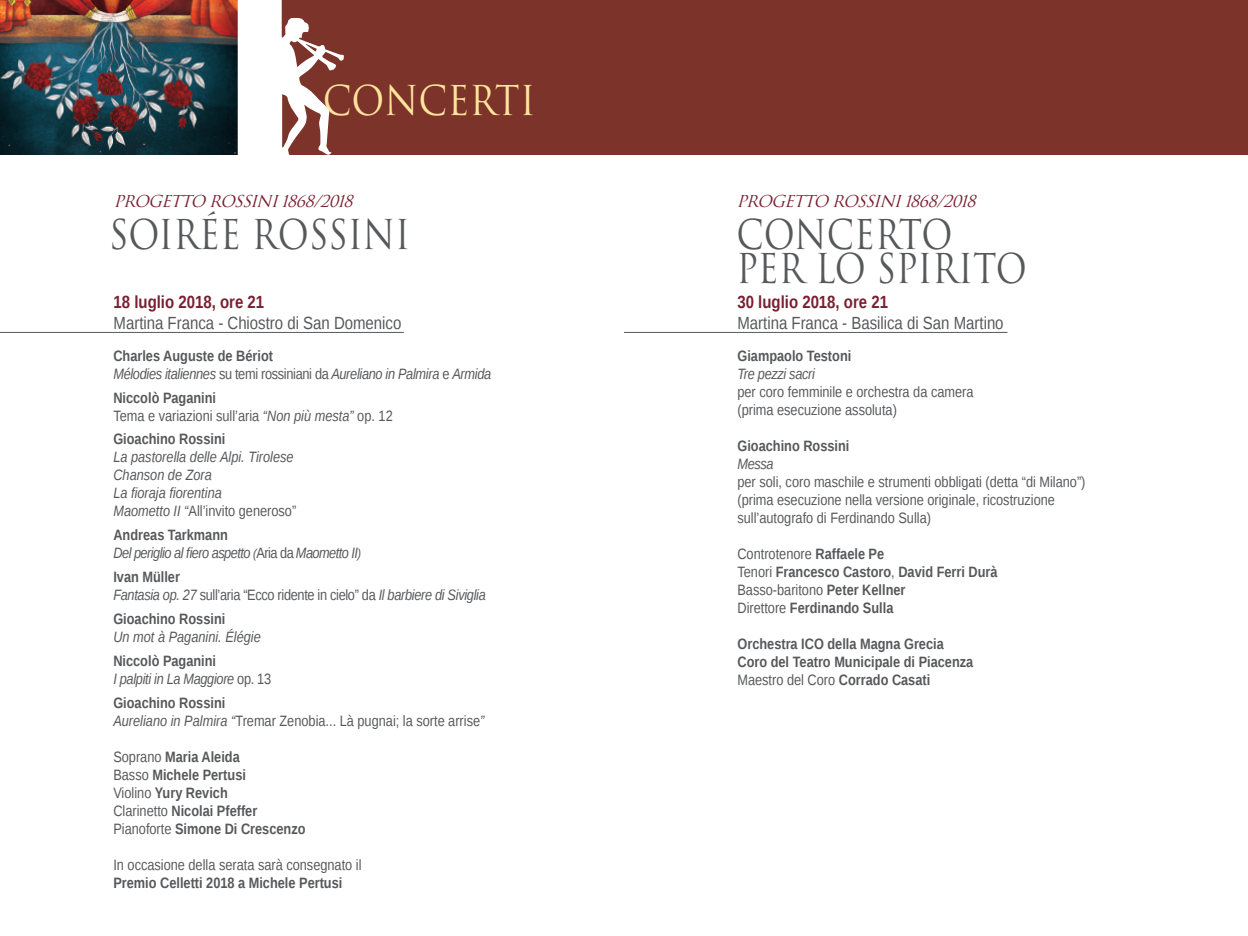
<style>
.page{position:relative;width:1248px;height:936px;background:#fff}
.page>*{position:absolute;margin:0;border:0;box-sizing:border-box;transform-origin:0 0}
.t1{font:40px/34px "Trajan";color:#57585a;scale:.85 1}
.t2{font:40px "Trajan";color:#ffe49c;scale:.9 1}
.t3{font:17.6px "Liberation Sans";color:#57585a;scale:.85 1}
.t4{font:700 17.6px "Liberation Sans";color:#792030;scale:.85 1}
.t5{font:italic 16px "Trajan Pro 3";letter-spacing:-.045em;color:#792030}
.t6{font:700 15px/18px "Liberation Sans";color:#57585a;scale:.85 1}
.t7{font:15px/18px "Liberation Sans";color:#57585a;scale:.85 1}
.t8{font:italic 15px/18px "Liberation Sans";letter-spacing:-.025em;color:#57585a;scale:.85 1}
.t9{font:italic 15px/18px "Liberation Sans";color:#57585a;scale:.85 1}
.s1{font-weight:700;font-style:normal}
.s2{font-style:normal}
.s3{font-weight:700}
.s4{font-style:italic}
.s5{font-size:13px}
.s6{font-weight:400}
</style>
<div class="page">
<div style="left:0;top:0;width:1247px;height:154px;background:#7b332a"></div>
<hr style="left:0;top:332px;width:404px;height:1px;background:#57585a">
<hr style="left:624px;top:332px;width:383px;height:1px;background:#57585a">
<img style="left:0;top:0;width:238px;height:154px">
<svg style="left:238px;top:0;width:106px;height:155px"></svg>
<h1 class="t2" style="left:323px;top:76px;width:238px">CONCERTI</h1>
<p class="t5" style="left:114px;top:190px;width:247px">PROGETTO ROSSINI1868/2018</p>
<p class="t5" style="left:736px;top:190px;width:247px">PROGETTO ROSSINI1868/2018</p>
<h1 class="t1" style="left:109px;top:218px;width:355px">SOIRÉE ROSSINI</h1>
<p class="t4" style="left:114px;top:290px;width:179px">18 luglio 2018, ore 21</p>
<p class="t3" style="left:114px;top:313px;width:340px">Martina Franca - Chiostro di San Domenico</p>
<p class="t8" style="left:113px;top:346px;width:446px"><span class="s1">Charles Auguste de Bériot<br></span>Mélodies italiennes <span class="s2">su temi rossiniani da</span> Aureliano in Palmira <span class="s2">e</span> Armida</p>
<p class="t7" style="left:113px;top:389px;width:330px"><span class="s3">Niccolò Paganini<br></span>Tema e variazioni sull’aria <span class="s4">“Non più mesta”</span> op. 12</p>
<p class="t6" style="left:113px;top:430px;width:133px">Gioachino Rossini</p>
<p class="t9" style="left:113px;top:448px;width:217px">La pastorella delle Alpi. Tirolese<br>Chanson de Zora<br>La fioraja fiorentina<br>Maometto II “<span class="s2">All’invito generoso”</span></p>
<p class="t8" style="left:113px;top:526px;width:293px"><span class="s1">Andreas Tarkmann<br></span>Del periglio al fiero aspetto <span class="s5">(</span><span class="s2">Aria da</span> Maometto II<span class="s5">)</span></p>
<p class="t8" style="left:113px;top:568px;width:439px"><span class="s1">Ivan Müller<br></span>Fantasia op. 27 <span class="s2">sull’aria “Ecco ridente in cielo” da</span> Il barbiere di Siviglia</p>
<p class="t6" style="left:113px;top:609px;width:133px">Gioachino Rossini</p>
<p class="t9" style="left:113px;top:627px;width:175px">Un mot à Paganini. Élégie</p>
<p class="t8" style="left:113px;top:651px;width:187px"><span class="s1">Niccolò Paganini<br></span>I palpiti in La Maggiore <span class="s2">op. 13</span></p>
<p class="t7" style="left:113px;top:694px;width:438px"><span class="s3">Gioachino Rossini<br></span><span class="s4">Aureliano in Palmira “</span>Tremar Zenobia... Là pugnai; la sorte arrise<span class="s4">”</span></p>
<p class="t6" style="left:113px;top:747px;width:227px"><span class="s6">Soprano</span> Maria Aleida<br><span class="s6">Basso</span> Michele Pertusi<br><span class="s6">Violino</span> Yury Revich<br><span class="s6">Clarinetto</span> Nicolai Pfeffer<br><span class="s6">Pianoforte</span> Simone Di Crescenzo</p>
<p class="t7" style="left:113px;top:856px;width:293px">In occasione della serata sarà consegnato il</p>
<p class="t6" style="left:113px;top:873px;width:271px">Premio Celletti 2018 a Michele Pertusi</p>
<h1 class="t1" style="left:736px;top:218px;width:343px">CONCERTO<br>PER LO SPIRITO</h1>
<p class="t4" style="left:737px;top:290px;width:179px">30 luglio 2018, ore 21</p>
<p class="t3" style="left:737px;top:313px;width:314px">Martina Franca - Basilica di San Martino</p>
<p class="t6" style="left:737px;top:346px;width:135px">Giampaolo Testoni</p>
<p class="t8" style="left:737px;top:364px;width:93px">Tre pezzi sacri</p>
<p class="t7" style="left:737px;top:383px;width:279px">per coro femminile e orchestra da camera (prima esecuzione assoluta)</p>
<p class="t6" style="left:737px;top:436px;width:133px">Gioachino Rossini</p>
<p class="t8" style="left:737px;top:454px;width:44px">Messa</p>
<p class="t7" style="left:737px;top:473px;width:411px">per soli, coro maschile e strumenti obbligati (detta “di Milano”) (prima esecuzione nella versione originale, ricostruzione sull’autografo di Ferdinando Sulla)</p>
<p class="t6" style="left:737px;top:544px;width:307px"><span class="s6">Controtenore</span> Raffaele Pe<br><span class="s6">Tenori</span> Francesco Castoro<span class="s6">,</span> David Ferri Durà<br><span class="s6">Basso-baritono</span> Peter Kellner<br><span class="s6">Direttore</span> Ferdinando Sulla</p>
<p class="t6" style="left:737px;top:634px;width:279px">Orchestra ICO della Magna Grecia<br>Coro del Teatro Municipale di Piacenza<br><span class="s6">Maestro del Coro</span> Corrado Casati</p>
</div>
